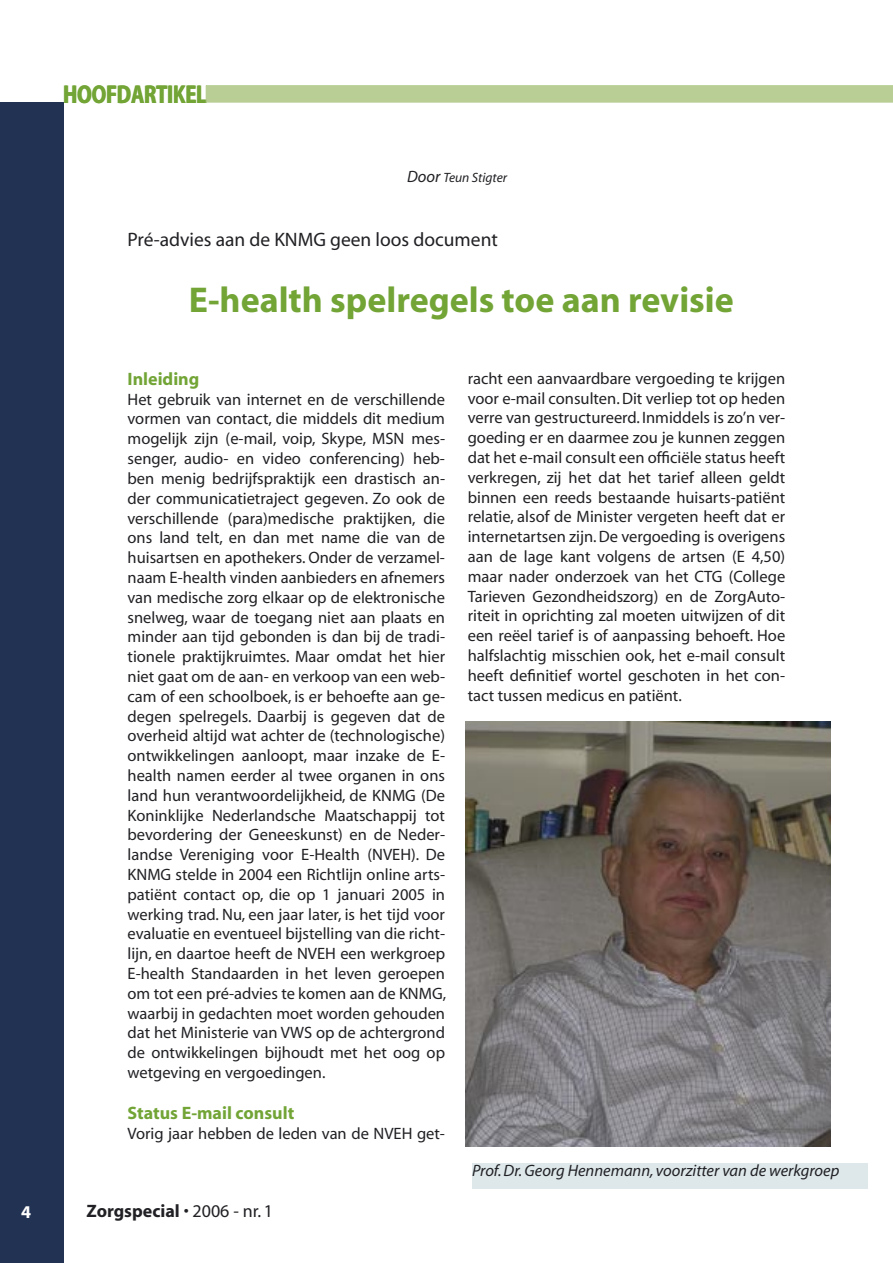
<style>
.page{position:relative;width:893px;height:1263px;background:#fff}
.page>*{position:absolute;margin:0;border:0;box-sizing:border-box;transform-origin:0 0}
.t1{font:700 36px "Myriad";color:#72a436}
.t2{font:700 25.95px "Myriad";color:#72a436;scale:.78 1}
.t3{font:19.5px "Myriad";color:#212125}
.t4{font:700 18px "Myriad";color:#72a436}
.t5{font:700 18px "Myriad";color:#212125}
.t6{font:700 18px "Myriad";color:#fff}
.t7{font:16.5px/19.8px "Myriad";color:#212125;text-align:justify}
.t8{font:italic 16.5px "Myriad";color:#212125}
.t9{font:italic 13.5px "Myriad";color:#212125}
.s1{font-size:16.5px}
.s2{font-weight:400}
</style>
<div class="page">
<div style="left:0;top:102px;width:64px;height:1161px;background:#223252"></div>
<hr style="left:207px;top:103px;width:686px;height:1px;background:#cdddb4">
<svg style="left:206px;top:85px;width:687px;height:18px"></svg>
<img style="left:466px;top:721px;width:364px;height:425px">
<div style="left:472px;top:1163px;width:395px;height:25px;background:#dee8ea"></div>
<h2 class="t2" style="left:63px;top:81px;width:185px">HOOFDARTIKEL</h2>
<p class="t9" style="left:407px;top:171px;width:102px"><span class="s1">Door</span> Teun Stigter</p>
<p class="t3" style="left:128px;top:230px;width:372px">Pré-advies aan de KNMG geen loos document</p>
<h1 class="t1" style="left:189px;top:282px;width:546px">E-health spelregels toe aan revisie</h1>
<p class="t4" style="left:128px;top:370px;width:73px">Inleiding</p>
<p class="t7" style="left:128px;top:390px;width:320px">Het gebruik van internet en de verschillende vormen van contact, die middels dit medium mogelijk zijn (e-mail, voip, Skype, MSN mes&shy;senger, audio- en video conferencing) heb&shy;ben menig bedrijfspraktijk een drastisch an&shy;der communicatietraject gegeven. Zo ook de verschillende (para)medische praktijken, die ons land telt, en dan met name die van de huisartsen en apothekers. Onder de verzamel&shy;naam E-health vinden aanbieders en afnemers van medische zorg elkaar op de elektronische snelweg, waar de toegang niet aan plaats en minder aan tijd gebonden is dan bij de tradi&shy;tionele praktijkruimtes. Maar omdat het hier niet gaat om de aan- en verkoop van een web&shy;cam of een schoolboek, is er behoefte aan ge&shy;degen spelregels. Daarbij is gegeven dat de overheid altijd wat achter de (technologische) ontwikkelingen aanloopt, maar inzake de E&shy;health namen eerder al twee organen in ons land hun verantwoordelijkheid, de KNMG (De Koninklijke Nederlandsche Maatschappij tot bevordering der Geneeskunst) en de Neder&shy;landse Vereniging voor E-Health (NVEH). De KNMG stelde in 2004 een Richtlijn online arts&shy;patiënt contact op, die op 1 januari 2005 in werking trad. Nu, een jaar later, is het tijd voor evaluatie en eventueel bijstelling van die richt&shy;lijn, en daartoe heeft de NVEH een werkgroep E-health Standaarden in het leven geroepen om tot een pré-advies te komen aan de KNMG, waarbij in gedachten moet worden gehouden dat het Ministerie van VWS op de achtergrond de ontwikkelingen bijhoudt met het oog op wetgeving en vergoedingen.</p>
<p class="t4" style="left:128px;top:1104px;width:168px">Status E-mail consult</p>
<p class="t7" style="left:128px;top:1124px;width:319px">Vorig jaar hebben de leden van de NVEH get-</p>
<p class="t6" style="left:21px;top:1202px;width:11px">4</p>
<p class="t5" style="left:86px;top:1201px;width:188px">Zorgspecial <span class="s2">• 2006 - nr. 1</span></p>
<p class="t7" style="left:468px;top:369px;width:319px">racht een aanvaardbare vergoeding te krijgen voor e-mail consulten. Dit verliep tot op heden verre van gestructureerd. Inmiddels is zo’n ver&shy;goeding er en daarmee zou je kunnen zeggen dat het e-mail consult een officiële status heeft verkregen, zij het dat het tarief alleen geldt binnen een reeds bestaande huisarts-patiënt relatie, alsof de Minister vergeten heeft dat er internetartsen zijn. De vergoeding is overigens aan de lage kant volgens de artsen (E 4,50) maar nader onderzoek van het CTG (College Tarieven Gezondheidszorg) en de ZorgAuto&shy;riteit in oprichting zal moeten uitwijzen of dit een reëel tarief is of aanpassing behoeft. Hoe halfslachtig misschien ook, het e-mail consult heeft definitief wortel geschoten in het con&shy;tact tussen medicus en patiënt.</p>
<p class="t8" style="left:472px;top:1162px;width:369px">Prof. Dr. Georg Hennemann, voorzitter van de werkgroep</p>
</div>
